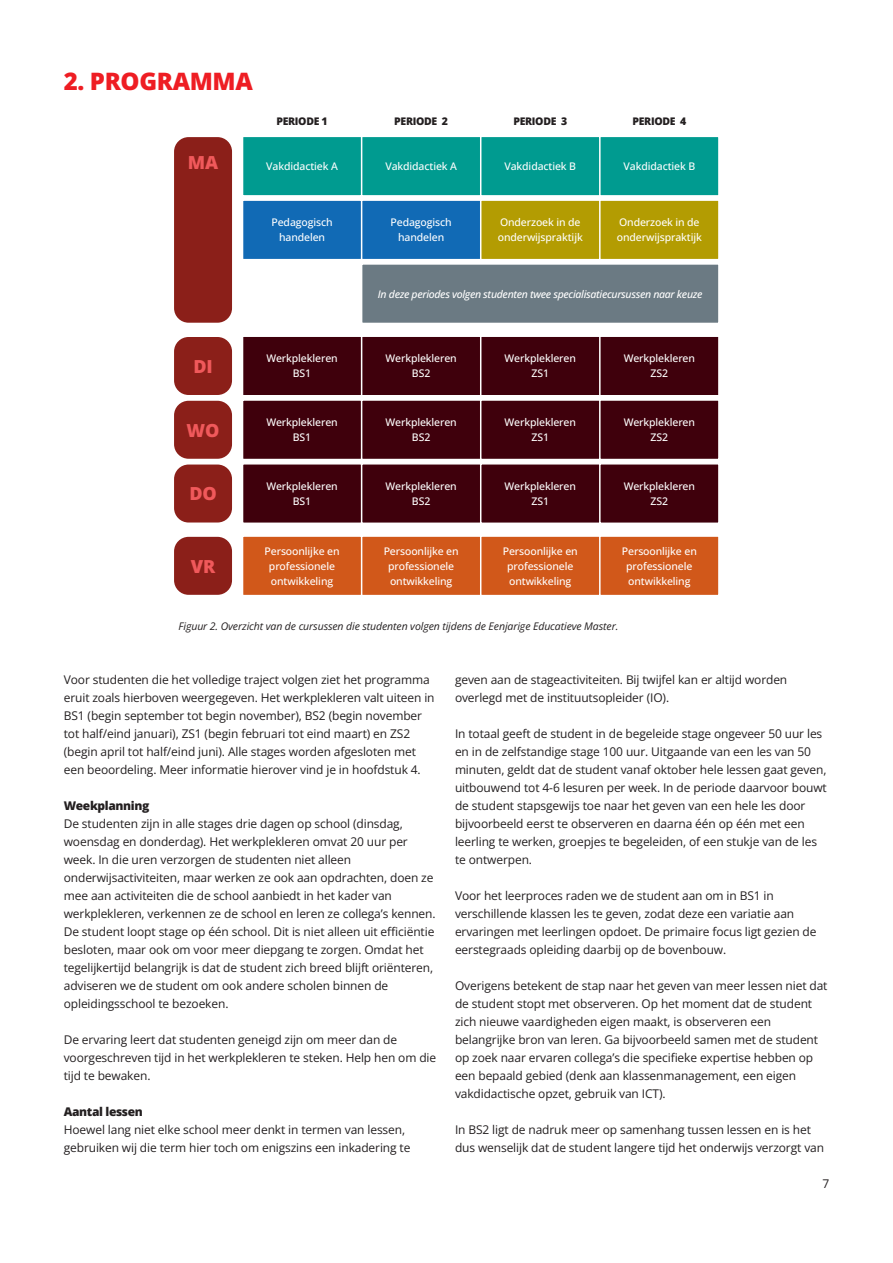
<style>
.page{position:relative;width:893px;height:1263px;background:#fff}
.page>*{position:absolute;margin:0;border:0;box-sizing:border-box;transform-origin:0 0}
.t1{font:800 24px "Open Sans";letter-spacing:-.015em;color:#ee1d23}
.t2{font:800 18px "Open Sans";letter-spacing:-.01em;color:#f0595b}
.t3{font:12px/18px "Open Sans";letter-spacing:-.01em;color:#231f20}
.t4{font:800 12px "Open Sans";letter-spacing:-.03em;color:#231f20}
.t5{font:500 10.5px/15px "Open Sans";letter-spacing:-.01em;color:#fff;text-align:center}
.t6{font:italic 10.5px "Open Sans";letter-spacing:-.01em;color:#231f20}
.t7{font:italic 500 10.5px "Open Sans";letter-spacing:-.03em;color:#fff}
.t8{font:800 10.5px "Open Sans";letter-spacing:-.03em;color:#231f20}
</style>
<div class="page">
<div style="left:243px;top:136px;width:476px;height:60px;background:#009b90"></div>
<div style="left:243px;top:200px;width:238px;height:60px;background:#116ab5"></div>
<div style="left:481px;top:200px;width:238px;height:60px;background:#b39c02"></div>
<div style="left:362px;top:264px;width:357px;height:59px;background:#6b7a83"></div>
<div style="left:243px;top:337px;width:475px;height:186px;background:#3f000c"></div>
<div style="left:243px;top:536px;width:476px;height:60px;background:#d1581a"></div>
<hr style="left:718px;top:109px;width:2px;height:487px;background:#fff">
<hr style="left:361px;top:110px;width:1px;height:486px;background:#fff">
<hr style="left:480px;top:110px;width:1px;height:154px;background:#fff">
<hr style="left:599px;top:110px;width:2px;height:154px;background:#fff">
<hr style="left:480px;top:323px;width:1px;height:273px;background:#fff">
<hr style="left:599px;top:323px;width:2px;height:273px;background:#fff">
<hr style="left:243px;top:136px;width:476px;height:1px;background:#fff">
<hr style="left:243px;top:195px;width:476px;height:2px;background:#fff">
<hr style="left:243px;top:199px;width:476px;height:2px;background:#fff">
<hr style="left:243px;top:259px;width:476px;height:1px;background:#fff">
<hr style="left:243px;top:263px;width:476px;height:2px;background:#fff">
<hr style="left:243px;top:395px;width:476px;height:1px;background:#fff">
<hr style="left:243px;top:399px;width:476px;height:2px;background:#fff">
<hr style="left:243px;top:459px;width:476px;height:1px;background:#fff">
<hr style="left:243px;top:463px;width:476px;height:1px;background:#fff">
<hr style="left:243px;top:535px;width:476px;height:2px;background:#fff">
<hr style="left:243px;top:595px;width:476px;height:1px;background:#fff">
<div style="left:174px;top:137px;width:58px;height:186px;background:#8b1f19;border-radius:14px"></div>
<div style="left:174px;top:337px;width:58px;height:58px;background:#8b1f19;border-radius:14px"></div>
<div style="left:174px;top:401px;width:58px;height:58px;background:#8b1f19;border-radius:14px"></div>
<div style="left:174px;top:464px;width:58px;height:58px;background:#8b1f19;border-radius:14px"></div>
<div style="left:174px;top:537px;width:58px;height:58px;background:#8b1f19;border-radius:14px"></div>
<h1 class="t1" style="left:64px;top:64px;width:191px">2. PROGRAMMA</h1>
<h2 class="t2" style="left:188px;top:150px;width:32px">MA</h2>
<p class="t8" style="left:276px;top:114px;width:53px">PERIODE 1</p>
<p class="t8" style="left:394px;top:114px;width:55px">PERIODE 2</p>
<p class="t8" style="left:513px;top:114px;width:55px">PERIODE 3</p>
<p class="t8" style="left:632px;top:114px;width:55px">PERIODE 4</p>
<p class="t5" style="left:266px;top:159px;width:73px">Vakdidactiek A</p>
<p class="t5" style="left:385px;top:159px;width:73px">Vakdidactiek A</p>
<p class="t5" style="left:504px;top:159px;width:73px">Vakdidactiek B</p>
<p class="t5" style="left:623px;top:159px;width:73px">Vakdidactiek B</p>
<p class="t5" style="left:271px;top:215px;width:63px">Pedagogisch handelen</p>
<p class="t5" style="left:391px;top:215px;width:63px">Pedagogisch handelen</p>
<p class="t5" style="left:498px;top:215px;width:87px;text-align:left">Onderzoek in de onderwijspraktijk</p>
<p class="t5" style="left:617px;top:215px;width:87px;text-align:left">Onderzoek in de onderwijspraktijk</p>
<p class="t7" style="left:378px;top:286px;width:326px">In deze periodes volgen studenten twee specialisatiecursussen naar keuze</p>
<h2 class="t2" style="left:193px;top:354px;width:21px">DI</h2>
<p class="t5" style="left:266px;top:351px;width:73px">Werkplekleren<br>BS1</p>
<p class="t5" style="left:385px;top:351px;width:73px">Werkplekleren<br>BS2</p>
<p class="t5" style="left:505px;top:351px;width:73px">Werkplekleren<br>ZS1</p>
<p class="t5" style="left:624px;top:351px;width:73px">Werkplekleren<br>ZS2</p>
<h2 class="t2" style="left:187px;top:417px;width:34px">WO</h2>
<p class="t5" style="left:266px;top:415px;width:73px">Werkplekleren<br>BS1</p>
<p class="t5" style="left:385px;top:415px;width:73px">Werkplekleren<br>BS2</p>
<p class="t5" style="left:505px;top:415px;width:73px">Werkplekleren<br>ZS1</p>
<p class="t5" style="left:624px;top:415px;width:73px">Werkplekleren<br>ZS2</p>
<h2 class="t2" style="left:189px;top:481px;width:29px">DO</h2>
<p class="t5" style="left:266px;top:478px;width:73px">Werkplekleren<br>BS1</p>
<p class="t5" style="left:385px;top:478px;width:73px">Werkplekleren<br>BS2</p>
<p class="t5" style="left:505px;top:478px;width:73px">Werkplekleren<br>ZS1</p>
<p class="t5" style="left:624px;top:478px;width:73px">Werkplekleren<br>ZS2</p>
<h2 class="t2" style="left:191px;top:553px;width:26px">VR</h2>
<p class="t5" style="left:265px;top:543px;width:77px">Persoonlijke en professionele ontwikkeling</p>
<p class="t5" style="left:384px;top:543px;width:77px">Persoonlijke en professionele ontwikkeling</p>
<p class="t5" style="left:503px;top:543px;width:77px">Persoonlijke en professionele ontwikkeling</p>
<p class="t5" style="left:622px;top:543px;width:77px">Persoonlijke en professionele ontwikkeling</p>
<p class="t6" style="left:179px;top:619px;width:441px">Figuur 2. Overzicht van de cursussen die studenten volgen tijdens de Eenjarige Educatieve Master.</p>
<p class="t3" style="left:64px;top:670px;width:372px">Voor studenten die het volledige traject volgen ziet het programma eruit zoals hierboven weergegeven. Het werkplekleren valt uiteen in BS1 (begin september tot begin november), BS2 (begin november tot half/eind januari), ZS1 (begin februari tot eind maart) en ZS2 (begin april tot half/eind juni). Alle stages worden afgesloten met een beoordeling. Meer informatie hierover vind je in hoofdstuk 4.</p>
<p class="t4" style="left:64px;top:797px;width:87px">Weekplanning</p>
<p class="t3" style="left:64px;top:814px;width:373px">De studenten zijn in alle stages drie dagen op school (dinsdag, woensdag en donderdag). Het werkplekleren omvat 20 uur per week. In die uren verzorgen de studenten niet alleen onderwijsactiviteiten, maar werken ze ook aan opdrachten, doen ze mee aan activiteiten die de school aanbiedt in het kader van werkplekleren, verkennen ze de school en leren ze collega’s kennen.<br>De student loopt stage op één school. Dit is niet alleen uit efficiëntie besloten, maar ook om voor meer diepgang te zorgen. Omdat het tegelijkertijd belangrijk is dat de student zich breed blijft oriënteren, adviseren we de student om ook andere scholen binnen de opleidingsschool te bezoeken.</p>
<p class="t3" style="left:64px;top:1030px;width:374px">De ervaring leert dat studenten geneigd zijn om meer dan de voorgeschreven tijd in het werkplekleren te steken. Help hen om die tijd te bewaken.</p>
<p class="t4" style="left:64px;top:1103px;width:81px">Aantal lessen</p>
<p class="t3" style="left:64px;top:1120px;width:348px">Hoewel lang niet elke school meer denkt in termen van lessen, gebruiken wij die term hier toch om enigszins een inkadering te</p>
<p class="t3" style="left:455px;top:670px;width:334px">geven aan de stageactiviteiten. Bij twijfel kan er altijd worden overlegd met de instituutsopleider (IO).</p>
<p class="t3" style="left:455px;top:724px;width:373px">In totaal geeft de student in de begeleide stage ongeveer 50 uur les en in de zelfstandige stage 100 uur. Uitgaande van een les van 50 minuten, geldt dat de student vanaf oktober hele lessen gaat geven, uitbouwend tot 4-6 lesuren per week. In de periode daarvoor bouwt de student stapsgewijs toe naar het geven van een hele les door bijvoorbeeld eerst te observeren en daarna één op één met een leerling te werken, groepjes te begeleiden, of een stukje van de les te ontwerpen.</p>
<p class="t3" style="left:455px;top:886px;width:363px">Voor het leerproces raden we de student aan om in BS1 in verschillende klassen les te geven, zodat deze een variatie aan ervaringen met leerlingen opdoet. De primaire focus ligt gezien de eerstegraads opleiding daarbij op de bovenbouw.</p>
<p class="t3" style="left:455px;top:976px;width:374px">Overigens betekent de stap naar het geven van meer lessen niet dat de student stopt met observeren. Op het moment dat de student zich nieuwe vaardigheden eigen maakt, is observeren een belangrijke bron van leren. Ga bijvoorbeeld samen met de student op zoek naar ervaren collega’s die specifieke expertise hebben op een bepaald gebied (denk aan klassenmanagement, een eigen vakdidactische opzet, gebruik van ICT).</p>
<p class="t3" style="left:455px;top:1120px;width:371px">In BS2 ligt de nadruk meer op samenhang tussen lessen en is het dus wenselijk dat de student langere tijd het onderwijs verzorgt van</p>
<p class="t3" style="left:822px;top:1174px;width:8px">7</p>
</div>
